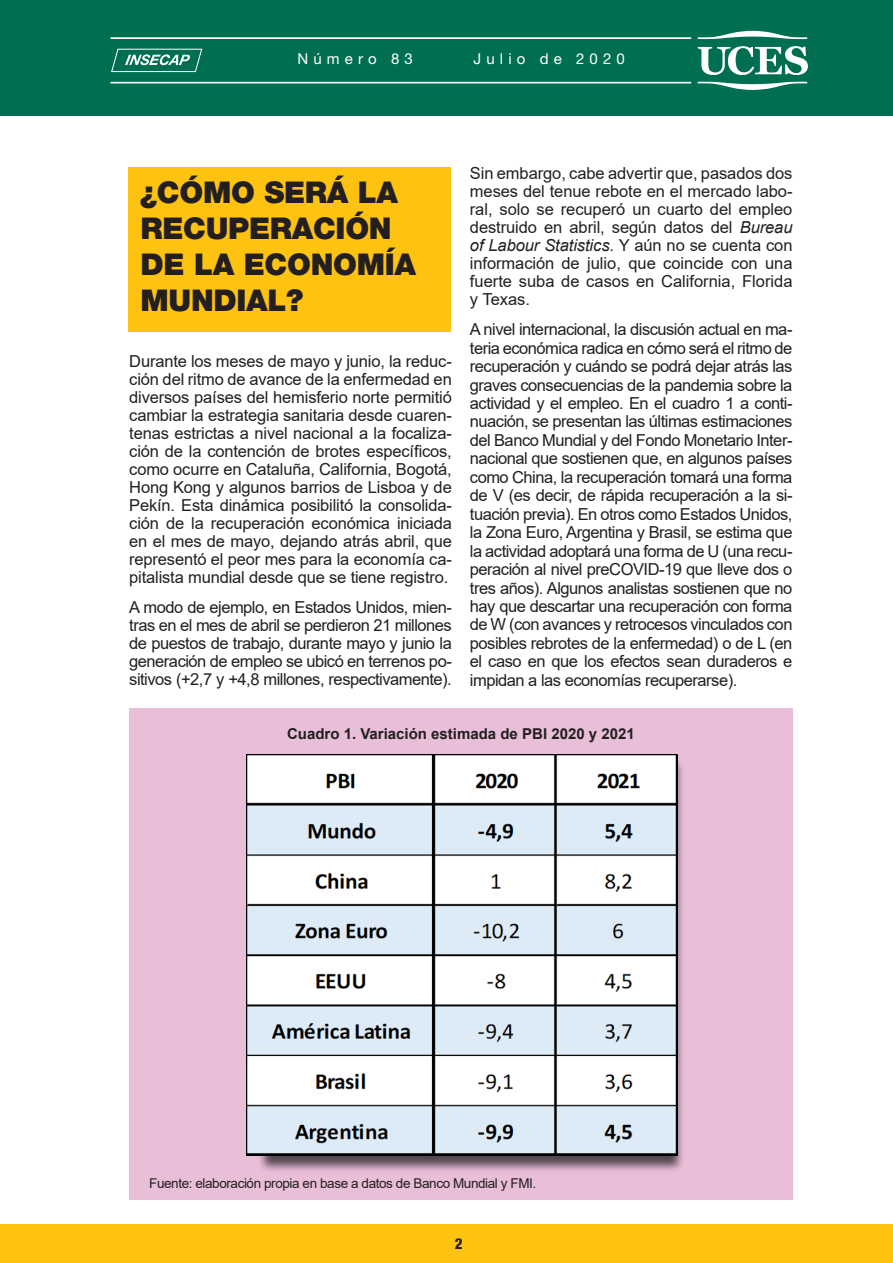
<style>
.page{position:relative;width:893px;height:1263px;background:#fff}
.page>*{position:absolute;margin:0;border:0;box-sizing:border-box;transform-origin:0 0}
.TITLE00{font:900 30px/36px "Helvetica Neue LT Pro";letter-spacing:-.01em;color:#231f20}
.t1{font:16.5px/18px "Arial";letter-spacing:-.03em;color:#231f20;text-align:justify}
.t2{font:700 15px "Arial";color:#231f20}
.t3{font:15px "Helvetica Neue LT Pro";letter-spacing:.34em;color:#fff}
.t4{font:800 condensed 15px "Helvetica Neue LT Pro";color:#231f20}
.t5{font:13.5px "Arial";letter-spacing:-.03em;color:#231f20}
.s1{font-style:italic}
</style>
<div class="page">
<div style="left:0;top:0;width:893px;height:116px;background:#006e51"></div>
<div style="left:0;top:1225px;width:893px;height:38px;background:#fec210"></div>
<svg style="left:111px;top:49px;width:91px;height:23px"></svg>
<svg style="left:698px;top:82px;width:109px;height:8px"></svg>
<svg style="left:698px;top:31px;width:109px;height:8px"></svg>
<svg style="left:698px;top:46px;width:110px;height:29px"></svg>
<hr style="left:111px;top:37px;width:580px;height:2px;background:#fff">
<hr style="left:111px;top:82px;width:580px;height:1px;background:#fff">
<div style="left:129px;top:167px;width:322px;height:164px;background:#fec210"></div>
<div style="left:129px;top:708px;width:663px;height:491px;background:#e9bed9"></div>
<div style="left:257px;top:757px;width:429px;height:416px;background:#231f20;opacity:.75"></div>
<img style="left:247px;top:755px;width:430px;height:400px">
<p class="t3" style="left:298px;top:50px;width:117px">Número 83</p>
<p class="t3" style="left:474px;top:50px;width:153px">Julio de 2020</p>
<p class="TITLE00" style="left:140px;top:174px;width:278px">¿CÓMO SERÁ LA<br>RECUPERACIÓN<br>DE LA ECONOMÍA<br>MUNDIAL?</p>
<p class="t1" style="left:470px;top:164px;width:324px">Sin embargo, cabe advertir que, pasados dos meses del tenue rebote en el mercado labo&shy;ral, solo se recuperó un cuarto del empleo destruido en abril, según datos del <span class="s1">Bureau of Labour Statistics</span>. Y aún no se cuenta con información de julio, que coincide con una fuerte suba de casos en California, Florida y Texas.</p>
<p class="t1" style="left:470px;top:320px;width:324px;line-height:18.5px">A nivel internacional, la discusión actual en ma&shy;teria económica radica en cómo será el ritmo de recuperación y cuándo se podrá dejar atrás las graves consecuencias de la pandemia sobre la actividad y el empleo. En el cuadro 1 a conti&shy;nuación, se presentan las últimas estimaciones del Banco Mundial y del Fondo Monetario Inter&shy;nacional que sostienen que, en algunos países como China, la recuperación tomará una forma de V (es decir, de rápida recuperación a la si&shy;tuación previa). En otros como Estados Unidos, la Zona Euro, Argentina y Brasil, se estima que la actividad adoptará una forma de U (una recu&shy;peración al nivel preCOVID-19 que lleve dos o tres años). Algunos analistas sostienen que no hay que descartar una recuperación con forma de W (con avances y retrocesos vinculados con posibles rebrotes de la enfermedad) o de L (en el caso en que los efectos sean duraderos e impidan a las economías recuperarse).</p>
<p class="t2" style="left:287px;top:723px;width:349px">Cuadro 1. Variación estimada de PBI 2020 y 2021</p>
<p class="t1" style="left:129px;top:352px;width:324px">Durante los meses de mayo y junio, la reduc&shy;ción del ritmo de avance de la enfermedad en diversos países del hemisferio norte permitió cambiar la estrategia sanitaria desde cuaren&shy;tenas estrictas a nivel nacional a la focaliza&shy;ción de la contención de brotes específicos, como ocurre en Cataluña, California, Bogotá, Hong Kong y algunos barrios de Lisboa y de Pekín. Esta dinámica posibilitó la consolida&shy;ción de la recuperación económica iniciada en el mes de mayo, dejando atrás abril, que representó el peor mes para la economía ca&shy;pitalista mundial desde que se tiene registro.</p>
<p class="t1" style="left:129px;top:598px;width:324px">A modo de ejemplo, en Estados Unidos, mien&shy;tras en el mes de abril se perdieron 21 millones de puestos de trabajo, durante mayo y junio la generación de empleo se ubicó en terrenos po&shy;sitivos (+2,7 y +4,8 millones, respectivamente).</p>
<p class="t5" style="left:149px;top:1174px;width:389px">Fuente: elaboración propia en base a datos de Banco Mundial y FMI.</p>
<p class="t4" style="left:455px;top:1234px;width:9px">2</p>
</div>
